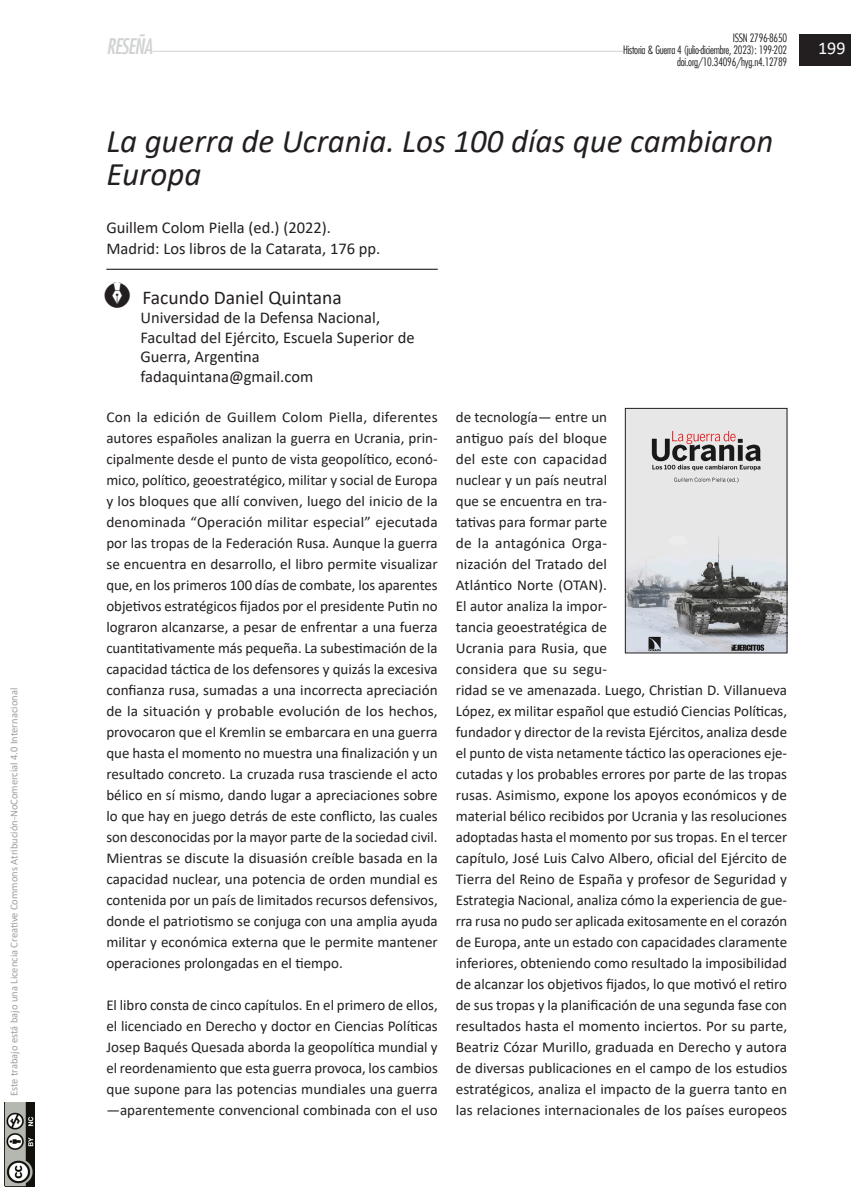
<style>
.page{position:relative;width:851px;height:1191px;background:#fff}
.page>*{position:absolute;margin:0;border:0;box-sizing:border-box;transform-origin:0 0}
.res-titulo{font:italic 33px/33px "Calibri";color:#231f20}
.t1{font:italic condensed 21px "Futura LT";letter-spacing:-.03em;color:#d1d2d4}
.t2{font:19.5px "Calibri";color:#231f20}
.t3{font:18px "Calibri";color:#fff}
.res-pertenencia-inst{font:16.5px/19.5px "Calibri";color:#231f20}
.res-datos{font:16.5px/21px "Calibri";color:#231f20}
.res-texto-principal{font:15px/21px "Calibri";color:#231f20;text-align:justify}
.t4{font:300 condensed 11.25px/12px "Futura LT";letter-spacing:-.02em;color:#231f20;text-align:right}
.ocultar-licencia{font:10.5px "Calibri";color:#9d9fa2}
.s1{font-family:"Iconospararevistasfilo Regula";font-size:33px}
</style>
<div class="page">
<hr style="left:106px;top:51px;width:622px;height:1px;background:#d1d2d4">
<div style="left:623px;top:43px;width:164px;height:15px;background:#fff"></div>
<div style="left:799px;top:35px;width:51px;height:31px;background:#231f20"></div>
<div style="left:106px;top:40px;width:46px;height:15px;background:#fff"></div>
<img style="left:5px;top:1102px;width:29px;height:84px">
<img style="left:627px;top:410px;width:158px;height:241px">
<div style="left:625px;top:408px;width:162px;height:245px;border:1px solid #231f20"></div>
<hr style="left:106px;top:269px;width:331px;height:1px;background:#231f20">
<p class="ocultar-licencia" style="left:7px;top:1096px;width:410px;rotate:-90deg">Este trabajo está bajo una Licencia Creative Commons Atribución-NoComercial 4.0 Internacional</p>
<p class="t4" style="left:623px;top:32px;width:166px">ISSN 2796-8650<br>Historia &amp; Guerra 4 (julio-diciembre, 2023): 199-202 doi.org/10.34096/hyg.n4.12789</p>
<h2 class="t1" style="left:106px;top:33px;width:48px">RESEÑA</h2>
<p class="t3" style="left:818px;top:35px;width:29px">199</p>
<p class="res-titulo" style="left:106px;top:123px;width:668px">La guerra de Ucrania. Los 100 días que cambiaron<br>Europa</p>
<p class="res-datos" style="left:106px;top:216px;width:275px">Guillem Colom Piella (ed.) (2022).<br>Madrid: Los libros de la Catarata, 176 pp.</p>
<p class="t2" style="left:106px;top:284px;width:237px"><span class="s1">"</span> Facundo Daniel Quintana</p>
<p class="res-pertenencia-inst" style="left:140px;top:308px;width:276px">Universidad de la Defensa Nacional,<br>Facultad del Ejército, Escuela Superior de<br>Guerra, Argentina fadaquintana@gmail.com</p>
<p class="res-texto-principal" style="left:106px;top:406px;width:333px">Con la edición de Guillem Colom Piella, diferentes autores españoles analizan la guerra en Ucrania, prin&shy;cipalmente desde el punto de vista geopolítico, econó&shy;mico, político, geoestratégico, militar y social de Europa y los bloques que allí conviven, luego del inicio de la denominada “Operación militar especial” ejecutada por las tropas de la Federación Rusa. Aunque la guerra se encuentra en desarrollo, el libro permite visualizar que, en los primeros 100 días de combate, los aparentes objetivos estratégicos fijados por el presidente Putin no lograron alcanzarse, a pesar de enfrentar a una fuerza cuantitativamente más pequeña. La subestimación de la capacidad táctica de los defensores y quizás la excesiva confianza rusa, sumadas a una incorrecta apreciación de la situación y probable evolución de los hechos, provocaron que el Kremlin se embarcara en una guerra que hasta el momento no muestra una finalización y un resultado concreto. La cruzada rusa trasciende el acto bélico en sí mismo, dando lugar a apreciaciones sobre lo que hay en juego detrás de este conflicto, las cuales son desconocidas por la mayor parte de la sociedad civil.<br>Mientras se discute la disuasión creíble basada en la capacidad nuclear, una potencia de orden mundial es contenida por un país de limitados recursos defensivos, donde el patriotismo se conjuga con una amplia ayuda militar y económica externa que le permite mantener operaciones prolongadas en el tiempo.</p>
<p class="res-texto-principal" style="left:106px;top:994px;width:333px">El libro consta de cinco capítulos. En el primero de ellos, el licenciado en Derecho y doctor en Ciencias Políticas Josep Baqués Quesada aborda la geopolítica mundial y el reordenamiento que esta guerra provoca, los cambios que supone para las potencias mundiales una guerra —aparentemente convencional combinada con el uso</p>
<p class="res-texto-principal" style="left:455px;top:406px;width:333px;text-align:left">de tecnología— entre un<br>antiguo país del bloque<br>del este con capacidad<br>nuclear y un país neutral<br>que se encuentra en tra-<br>tativas para formar parte<br>de la antagónica Orga-<br>nización del Tratado del<br>Atlántico Norte (OTAN).<br>El autor analiza la impor-<br>tancia geoestratégica de<br>Ucrania para Rusia, que<br>considera que su segu-<br>ridad se ve amenazada. Luego, Christian D. Villanueva López, ex militar español que estudió Ciencias Políticas, fundador y director de la revista Ejércitos, analiza desde el punto de vista netamente táctico las operaciones eje&shy;cutadas y los probables errores por parte de las tropas rusas. Asimismo, expone los apoyos económicos y de material bélico recibidos por Ucrania y las resoluciones adoptadas hasta el momento por sus tropas. En el tercer capítulo, José Luis Calvo Albero, oficial del Ejército de Tierra del Reino de España y profesor de Seguridad y Estrategia Nacional, analiza cómo la experiencia de gue&shy;rra rusa no pudo ser aplicada exitosamente en el corazón de Europa, ante un estado con capacidades claramente inferiores, obteniendo como resultado la imposibilidad de alcanzar los objetivos fijados, lo que motivó el retiro de sus tropas y la planificación de una segunda fase con resultados hasta el momento inciertos. Por su parte, Beatriz Cózar Murillo, graduada en Derecho y autora de diversas publicaciones en el campo de los estudios estratégicos, analiza el impacto de la guerra tanto en las relaciones internacionales de los países europeos</p>
</div>
